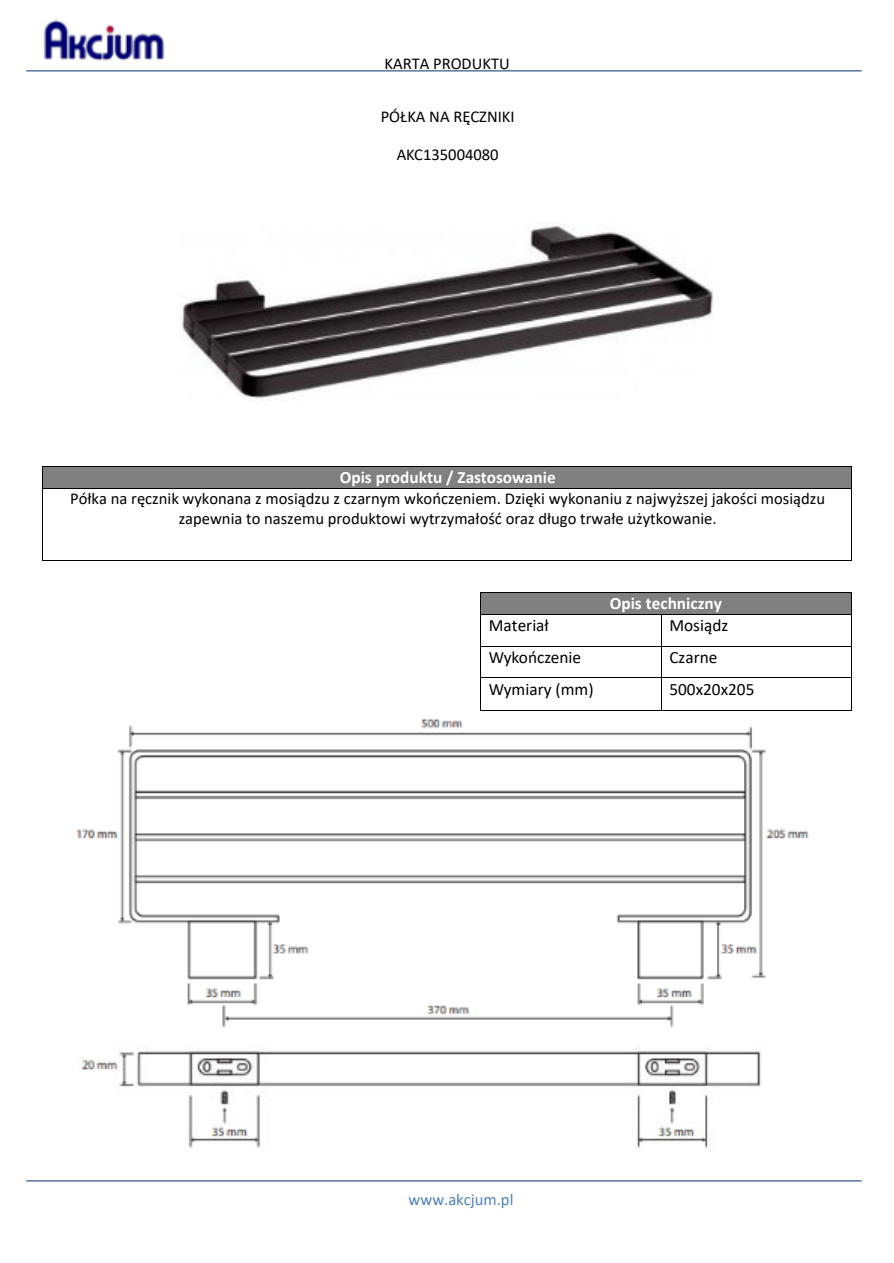
<style>
.page{position:relative;width:894px;height:1263px;background:#fff}
.page>*{position:absolute;margin:0;border:0;box-sizing:border-box;transform-origin:0 0}
.t1{font:17.25px "Calibri";color:#000}
.t2{font:700 17.25px "Calibri";color:#fff}
.t3{font:16.5px/20.1px "Calibri";color:#000;text-align:center}
.t4{font:16.5px "Calibri";color:#4f81bd}
</style>
<div class="page">
<img style="left:43px;top:20px;width:122px;height:41px">
<hr style="left:26px;top:70px;width:835px;height:1px;background:#1f497d">
<hr style="left:26px;top:1180px;width:835px;height:1px;background:#1f497d">
<div style="left:51px;top:467px;width:791px;height:21px;background:#808080"></div>
<hr style="left:43px;top:466px;width:807px;height:1px;background:#000">
<svg style="left:42px;top:466px;width:1px;height:23px"></svg>
<hr style="left:43px;top:488px;width:807px;height:1px;background:#000">
<svg style="left:850px;top:466px;width:1px;height:23px"></svg>
<hr style="left:42px;top:489px;width:1px;height:71px;background:#000">
<hr style="left:43px;top:560px;width:807px;height:1px;background:#000">
<hr style="left:850px;top:489px;width:1px;height:71px;background:#000">
<div style="left:481px;top:593px;width:369px;height:21px;background:#808080"></div>
<hr style="left:481px;top:592px;width:369px;height:1px;background:#000">
<svg style="left:480px;top:592px;width:1px;height:23px"></svg>
<hr style="left:481px;top:614px;width:179px;height:1px;background:#000">
<hr style="left:661px;top:614px;width:189px;height:1px;background:#000">
<svg style="left:850px;top:592px;width:1px;height:23px"></svg>
<hr style="left:480px;top:615px;width:1px;height:31px;background:#000">
<hr style="left:660px;top:615px;width:1px;height:31px;background:#000">
<hr style="left:850px;top:615px;width:1px;height:31px;background:#000">
<hr style="left:481px;top:646px;width:179px;height:1px;background:#000">
<hr style="left:661px;top:646px;width:189px;height:1px;background:#000">
<hr style="left:480px;top:646px;width:1px;height:32px;background:#000">
<hr style="left:660px;top:646px;width:1px;height:32px;background:#000">
<hr style="left:850px;top:646px;width:1px;height:32px;background:#000">
<hr style="left:481px;top:678px;width:179px;height:1px;background:#000">
<hr style="left:661px;top:678px;width:189px;height:1px;background:#000">
<hr style="left:480px;top:678px;width:1px;height:32px;background:#000">
<hr style="left:481px;top:710px;width:179px;height:1px;background:#000">
<hr style="left:660px;top:678px;width:1px;height:32px;background:#000">
<hr style="left:661px;top:710px;width:189px;height:1px;background:#000">
<hr style="left:850px;top:678px;width:1px;height:32px;background:#000">
<img style="left:181px;top:225px;width:532px;height:176px">
<img style="left:76px;top:719px;width:733px;height:309px">
<img style="left:78px;top:1045px;width:683px;height:104px">
<p class="t3" style="left:384px;top:55px;width:127px">KARTA PRODUKTU</p>
<p class="t3" style="left:380px;top:108px;width:135px">PÓŁKA NA RĘCZNIKI</p>
<p class="t3" style="left:396px;top:146px;width:103px">AKC135004080</p>
<p class="t2" style="left:339px;top:470px;width:217px">Opis produktu / Zastosowanie</p>
<p class="t3" style="left:70px;top:490px;width:756px">Półka na ręcznik wykonana z mosiądzu z czarnym wkończeniem. Dzięki wykonaniu z najwyższej jakości mosiądzu zapewnia to naszemu produktowi wytrzymałość oraz długo trwałe użytkowanie.</p>
<p class="t2" style="left:609px;top:596px;width:114px">Opis techniczny</p>
<p class="t1" style="left:488px;top:618px;width:61px">Materiał</p>
<p class="t1" style="left:669px;top:618px;width:60px">Mosiądz</p>
<p class="t1" style="left:488px;top:650px;width:94px">Wykończenie</p>
<p class="t1" style="left:669px;top:650px;width:50px">Czarne</p>
<p class="t1" style="left:488px;top:682px;width:106px">Wymiary (mm)</p>
<p class="t1" style="left:669px;top:682px;width:87px">500x20x205</p>
<p class="t4" style="left:408px;top:1193px;width:106px">www.akcjum.pl</p>
</div>
